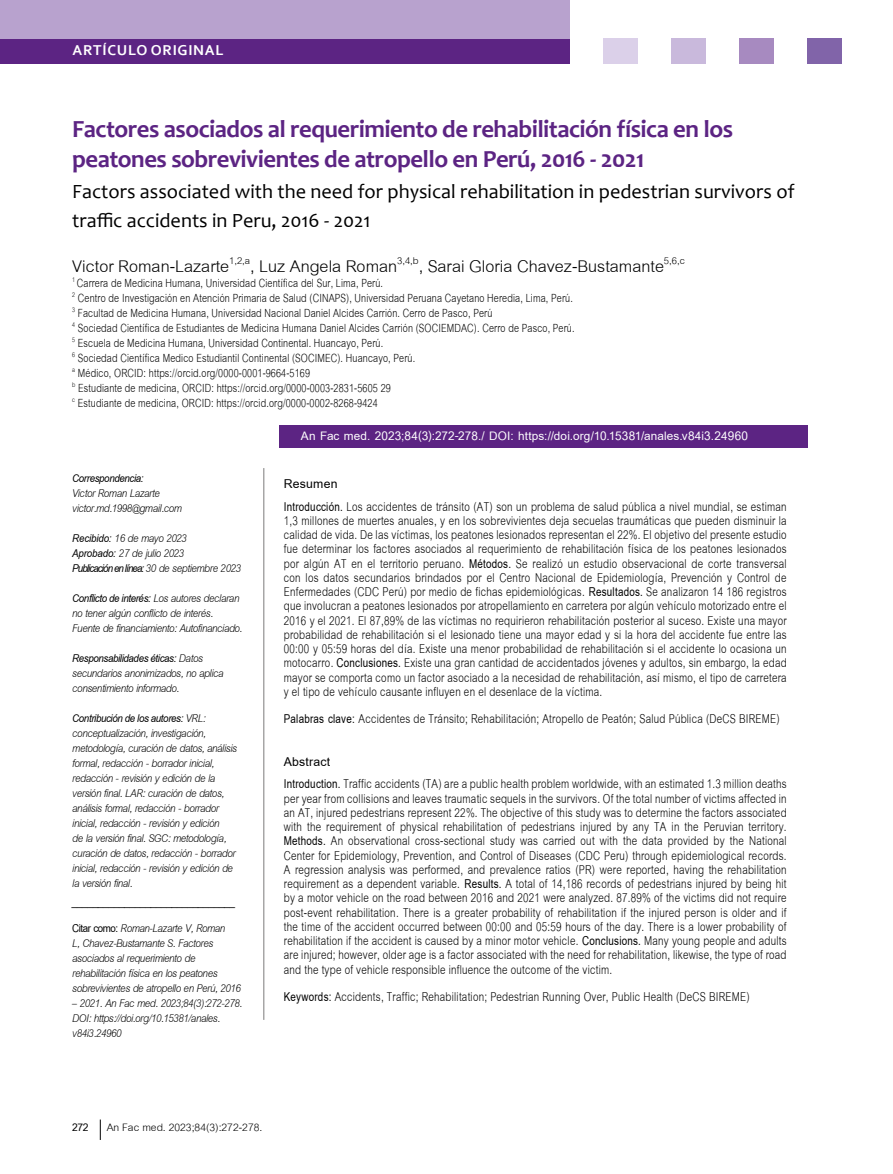
<style>
.page{position:relative;width:893px;height:1174px;background:#fff}
.page>*{position:absolute;margin:0;border:0;box-sizing:border-box;transform-origin:0 0}
.t1{font:700 24.75px/29.7px "Candara";letter-spacing:-.02em;color:#5c2483}
.t2{font:24.75px "Cordia UPC";color:#000}
.t3{font:20.25px/29.7px "Candara";color:#000}
.t4{font:18.75px/14.2px "Cordia UPC";letter-spacing:.015em;color:#000;scale:.8 1}
.t5{font:700 18px "Cordia UPC";letter-spacing:.005em;color:#fff}
.t6{font:17.25px/15px "Cordia UPC";letter-spacing:.01em;color:#000;scale:.8 1}
.t7{font:italic 16.5px/15px "Cordia UPC";letter-spacing:-.025em;color:#000;scale:.9 1}
.t8{font:italic 700 16.5px/25.5px "Cordia UPC";letter-spacing:-.025em;color:#000;scale:.9 1}
.t9{font:15.75px "Cordia UPC";color:#000}
.t10{font:700 15px "Corbel";letter-spacing:.05em;color:#fff}
.s1{font-weight:700}
.s2{font-style:normal}
.s3{font-weight:400}
</style>
<div class="page">
<div style="left:808px;top:38px;width:34px;height:26px;background:#8164a9"></div>
<div style="left:604px;top:38px;width:34px;height:26px;background:#dbd0e9"></div>
<div style="left:672px;top:38px;width:34px;height:26px;background:#c9b9dc"></div>
<div style="left:740px;top:38px;width:34px;height:26px;background:#a78ac0"></div>
<div style="left:0;top:38px;width:570px;height:26px;background:#5c2483"></div>
<div style="left:0;top:0;width:570px;height:38px;background:#b8a2ce"></div>
<svg style="left:100px;top:1119px;width:1px;height:21px"></svg>
<div style="left:280px;top:425px;width:528px;height:23px;background:#5c2483"></div>
<hr style="left:264px;top:468px;width:1px;height:551px;background:#7c7b7b">
<p class="t10" style="left:73px;top:41px;width:153px">ARTÍCULO ORIGINAL</p>
<h1 class="t1" style="left:72px;top:114px;width:662px">Factores asociados al requerimiento de rehabilitación física en los peatones sobrevivientes de atropello en Perú, 2016 - 2021</h1>
<p class="t3" style="left:72px;top:176px;width:724px">Factors associated with the need for physical rehabilitation in pedestrian survivors of traffic accidents in Peru, 2016 - 2021</p>
<h1 class="t2" style="left:72px;top:250px;width:614px">Victor Roman-Lazarte<sup>1,2,a</sup>, Luz Angela Roman<sup>3,4,b</sup>, Sarai Gloria Chavez-Bustamante<sup>5,6,c</sup></h1>
<p class="t6" style="left:72px;top:276px;width:629px"><sup>1</sup> Carrera de Medicina Humana, Universidad Científica del Sur, Lima, Perú.<br><sup>2</sup> Centro de Investigación en Atención Primaria de Salud (CINAPS), Universidad Peruana Cayetano Heredia, Lima, Perú.<br><sup>3</sup> Facultad de Medicina Humana, Universidad Nacional Daniel Alcides Carrión. Cerro de Pasco, Perú<br><sup>4</sup> Sociedad Científica de Estudiantes de Medicina Humana Daniel Alcides Carrión (SOCIEMDAC). Cerro de Pasco, Perú.<br><sup>5</sup> Escuela de Medicina Humana, Universidad Continental. Huancayo, Perú.<br><sup>6</sup> Sociedad Científica Medico Estudiantil Continental (SOCIMEC). Huancayo, Perú.<br><sup>a</sup> Médico, ORCID: https://orcid.org/0000-0001-9664-5169<br><sup>b</sup> Estudiante de medicina, ORCID: https://orcid.org/0000-0003-2831-5605 29<br><sup>c</sup> Estudiante de medicina, ORCID: https://orcid.org/0000-0002-8268-9424</p>
<p class="t8" style="left:72px;top:465px;width:81px">Correspondencia:</p>
<p class="t7" style="left:72px;top:486px;width:123px">Victor Roman Lazarte victor.md.1998@gmail.com</p>
<p class="t7" style="left:72px;top:531px;width:189px"><span class="s1">Recibido:</span> 16 de mayo 2023<br><span class="s1">Aprobado:</span> 27 de julio 2023<br><span class="s1">Publicación en línea:</span> 30 de septiembre 2023</p>
<p class="t7" style="left:72px;top:591px;width:190px"><span class="s1">Conflicto de interés:</span> Los autores declaran no tener algún conflicto de interés.<br>Fuente de financiamiento: Autofinanciado.</p>
<p class="t7" style="left:72px;top:651px;width:170px"><span class="s1">Responsabilidades éticas:</span> Datos secundarios anonimizados, no aplica consentimiento informado.</p>
<p class="t7" style="left:72px;top:711px;width:185px"><span class="s1">Contribución de los autores:</span> VRL: conceptualización, investigación, metodología, curación de datos, análisis formal, redacción - borrador inicial, redacción - revisión y edición de la versión final. LAR: curación de datos, análisis formal, redacción - borrador inicial, redacción - revisión y edición<br>de la versión final. SGC: metodología, curación de datos, redacción - borrador inicial, redacción - revisión y edición de la versión final.</p>
<p class="t8" style="left:72px;top:890px;width:183px">_______________________________<br><span class="s2">Citar como:</span> <span class="s3">Roman-Lazarte V, Roman</span></p>
<p class="t7" style="left:72px;top:935px;width:189px">L, Chavez-Bustamante S. Factores asociados al requerimiento de rehabilitación física en los peatones sobrevivientes de atropello en Perú, 2016</p>
<p class="t7" style="left:72px;top:995px;width:190px">– 2021. An Fac med. 2023;84(3):272-278.<br>DOI: https://doi.org/10.15381/anales. v84i3.24960</p>
<p class="t5" style="left:301px;top:425px;width:449px">An Fac med. 2023;84(3):272-278./ DOI: https://doi.org/10.15381/anales.v84i3.24960</p>
<p class="t4" style="left:284px;top:472px;width:630px;line-height:22.8px"><span class="s1">Resumen<br>Introducción.</span> Los accidentes de tránsito (AT) son un problema de salud pública a nivel mundial, se estiman</p>
<p class="t4" style="left:284px;top:514px;width:630px;text-align:justify">1,3 millones de muertes anuales, y en los sobrevivientes deja secuelas traumáticas que pueden disminuir la calidad de vida. De las víctimas, los peatones lesionados representan el 22%. El objetivo del presente estudio fue determinar los factores asociados al requerimiento de rehabilitación física de los peatones lesionados por algún AT en el territorio peruano. <span class="s1">Métodos.</span> Se realizó un estudio observacional de corte transversal con los datos secundarios brindados por el Centro Nacional de Epidemiología, Prevención y Control de Enfermedades (CDC Perú) por medio de fichas epidemiológicas. <span class="s1">Resultados.</span> Se analizaron 14 186 registros que involucran a peatones lesionados por atropellamiento en carretera por algún vehículo motorizado entre el 2016 y el 2021. El 87,89% de las víctimas no requirieron rehabilitación posterior al suceso. Existe una mayor probabilidad de rehabilitación si el lesionado tiene una mayor edad y si la hora del accidente fue entre las 00:00 y 05:59 horas del día. Existe una menor probabilidad de rehabilitación si el accidente lo ocasiona un motocarro. <span class="s1">Conclusiones.</span> Existe una gran cantidad de accidentados jóvenes y adultos, sin embargo, la edad mayor se comporta como un factor asociado a la necesidad de rehabilitación, así mismo, el tipo de carretera y el tipo de vehículo causante influyen en el desenlace de la víctima.</p>
<p class="t4" style="left:284px;top:712px;width:621px"><span class="s1">Palabras clave:</span> Accidentes de Tránsito; Rehabilitación; Atropello de Peatón; Salud Pública (DeCS BIREME)</p>
<p class="t4" style="left:284px;top:750px;width:630px;line-height:22.8px"><span class="s1">Abstract<br>Introduction.</span> Traffic accidents (TA) are a public health problem worldwide, with an estimated 1.3 million deaths</p>
<p class="t4" style="left:284px;top:791px;width:630px;text-align:justify">per year from collisions and leaves traumatic sequels in the survivors. Of the total number of victims affected in an AT, injured pedestrians represent 22%. The objective of this study was to determine the factors associated with the requirement of physical rehabilitation of pedestrians injured by any TA in the Peruvian territory.<br><span class="s1">Methods.</span> An observational cross-sectional study was carried out with the data provided by the National Center for Epidemiology, Prevention, and Control of Diseases (CDC Peru) through epidemiological records.<br>A regression analysis was performed, and prevalence ratios (PR) were reported, having the rehabilitation requirement as a dependent variable. <span class="s1">Results.</span> A total of 14,186 records of pedestrians injured by being hit by a motor vehicle on the road between 2016 and 2021 were analyzed. 87.89% of the victims did not require post-event rehabilitation. There is a greater probability of rehabilitation if the injured person is older and if the time of the accident occurred between 00:00 and 05:59 hours of the day. There is a lower probability of rehabilitation if the accident is caused by a minor motor vehicle. <span class="s1">Conclusions.</span> Many young people and adults are injured; however, older age is a factor associated with the need for rehabilitation, likewise, the type of road and the type of vehicle responsible influence the outcome of the victim.</p>
<p class="t4" style="left:284px;top:989px;width:584px"><span class="s1">Keywords:</span> Accidents, Traffic; Rehabilitation; Pedestrian Running Over, Public Health (DeCS BIREME)</p>
<p class="t9" style="left:72px;top:1117px;width:192px"><span class="s1">272</span> An Fac med. 2023;84(3):272-278.</p>
</div>
